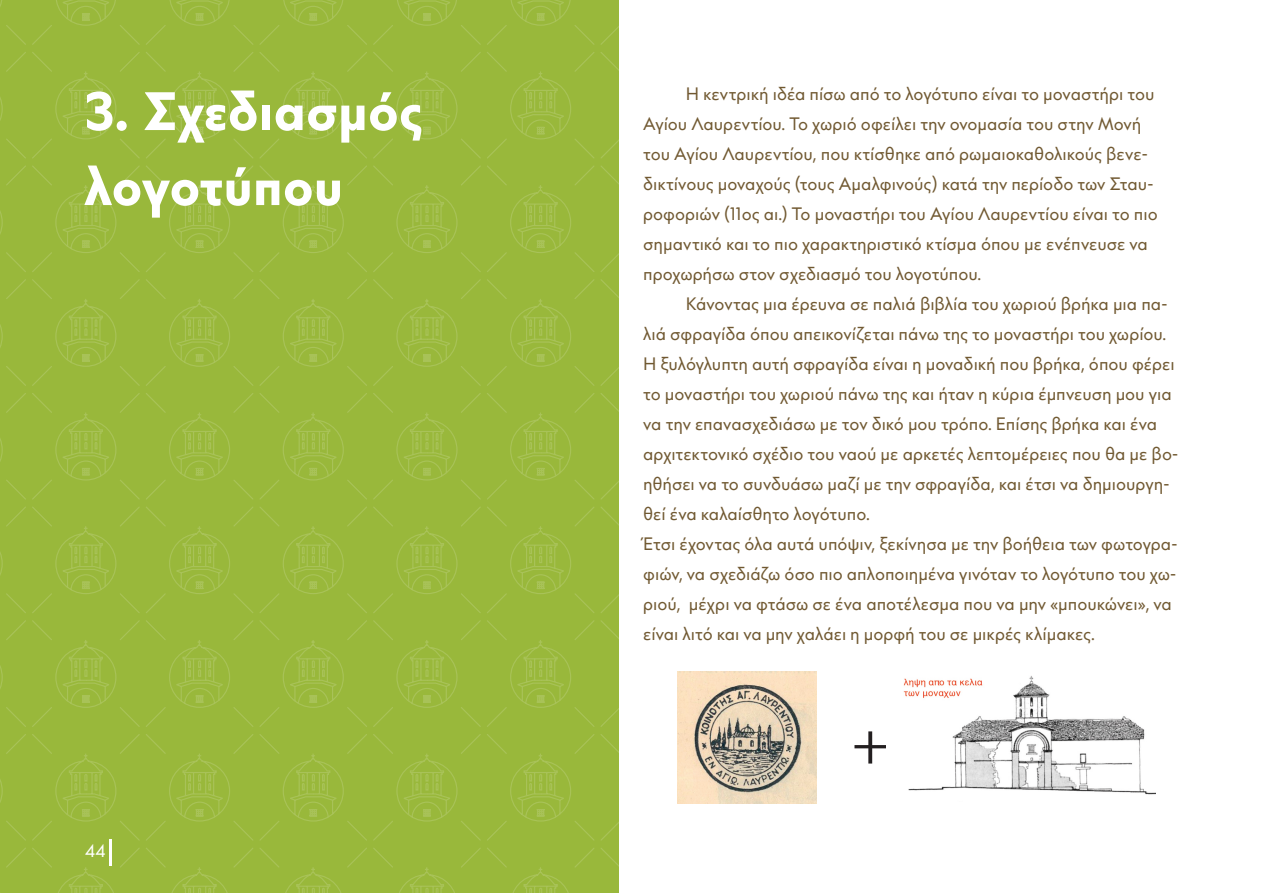
<style>
.page{position:relative;width:1263px;height:893px;background:#fff}
.page>*{position:absolute;margin:0;border:0;box-sizing:border-box;transform-origin:0 0}
.t1{font:66px "Minion Pro";color:#231f20}
.t2{font:700 54px "CF Panoptik";color:#fff}
.t3{font:18px/30px "CF Panoptik";color:#5d4215}
.t4{font:18px "CF Panoptik";color:#fff}
</style>
<div class="page">
<svg style="left:0;top:0;width:619px;height:893px;background:#99b83c"></svg>
<hr style="left:109px;top:839px;width:3px;height:27px;background:#fff">
<img style="left:903px;top:676px;width:252px;height:119px">
<img style="left:678px;top:672px;width:138px;height:132px">
<p class="t2" style="left:84px;top:77px;width:340px">3. Σχεδιασμός</p>
<p class="t2" style="left:84px;top:152px;width:260px">λογοτύπου</p>
<p class="t4" style="left:85px;top:839px;width:22px">44</p>
<p class="t3" style="left:643px;top:79px;width:516px;text-indent:43px">Η κεντρική ιδέα πίσω από το λογότυπο είναι το μοναστήρι του Αγίου Λαυρεντίου. Το χωριό οφείλει την ονομασία του στην Μονή του Αγίου Λαυρεντίου, που κτίσθηκε από ρωμαιοκαθολικούς βενε&shy;δικτίνους μοναχούς (τους Αμαλφινούς) κατά την περίοδο των Σταυ&shy;ροφοριών (11ος αι.) Το μοναστήρι του Αγίου Λαυρεντίου είναι το πιο σημαντικό και το πιο χαρακτηριστικό κτίσμα όπου με ενέπνευσε να προχωρήσω στον σχεδιασμό του λογοτύπου.</p>
<p class="t3" style="left:643px;top:289px;width:537px;text-indent:43px">Κάνοντας μια έρευνα σε παλιά βιβλία του χωριού βρήκα μια πα&shy;λιά σφραγίδα όπου απεικονίζεται πάνω της το μοναστήρι του χωρίου.<br>Η ξυλόγλυπτη αυτή σφραγίδα είναι η μοναδική που βρήκα, όπου φέρει το μοναστήρι του χωριού πάνω της και ήταν η κύρια έμπνευση μου για να την επανασχεδιάσω με τον δικό μου τρόπο. Επίσης βρήκα και ένα αρχιτεκτονικό σχέδιο του ναού με αρκετές λεπτομέρειες που θα με βο&shy;ηθήσει να το συνδυάσω μαζί με την σφραγίδα, και έτσι να δημιουργη&shy;θεί ένα καλαίσθητο λογότυπο.<br>Έτσι έχοντας όλα αυτά υπόψιν, ξεκίνησα με την βοήθεια των φωτογρα&shy;φιών, να σχεδιάζω όσο πιο απλοποιημένα γινόταν το λογότυπο του χω&shy;ριού, μέχρι να φτάσω σε ένα αποτέλεσμα που να μην «μπουκώνει», να είναι λιτό και να μην χαλάει η μορφή του σε μικρές κλίμακες.</p>
<p class="t1" style="left:851px;top:703px;width:40px">+</p>
</div>
